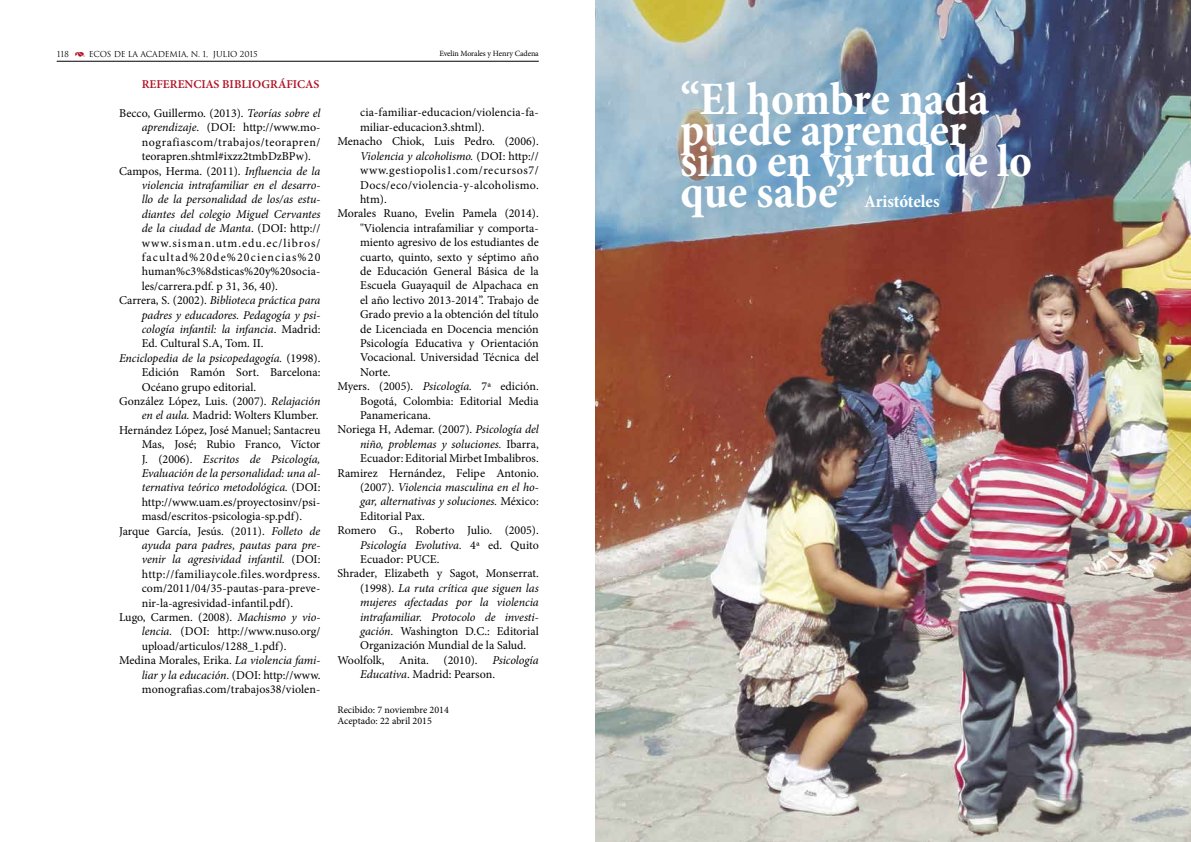
<style>
.page{position:relative;width:1191px;height:842px;background:#fff}
.page>*{position:absolute;margin:0;border:0;box-sizing:border-box;transform-origin:0 0}
.t1{font:700 condensed 47px "Minion Pro";color:#fff}
.t2{font:700 condensed 18px "Minion Pro";color:#fff}
.t3{font:12px "Minion Pro";color:#000}
.t4{font:italic 12px "Minion Pro";letter-spacing:-.005em;color:#000}
.t5{font:12px "Minion Pro";letter-spacing:.095em;color:#000}
.t6{font:600 12px "Minion Pro";color:#af1023}
.t7{font:10px/11px "Minion Pro";color:#000}
.t8{font:8px "Trajan";letter-spacing:-.02em;color:#000}
.t9{font:8px "Minion Pro";letter-spacing:-.03em;color:#000}
.s1{font-family:"Type Embellishments One Let Plain";color:#af1023}
.s2{font-style:italic}
.s3{font-style:normal}
</style>
<div class="page">
<hr style="left:57px;top:61px;width:482px;height:1px;background:#000">
<img style="left:595px;top:0;width:596px;height:842px">
<p class="t8" style="left:57px;top:49px;width:202px">118 <span class="s1">)</span> ECOS DE LA ACADEMIA, N. 1, JULIO 2015</p>
<p class="t9" style="left:439px;top:48px;width:101px">Evelin Morales y Henry Cadena</p>
<p class="t6" style="left:142px;top:76px;width:179px">REFERENCIAS BIBLIOGRÁFICAS</p>
<p class="t3" style="left:119px;top:105px;width:203px">Becco, Guillermo. (2013). <span class="s2">Teorías sobre el</span></p>
<p class="t3" style="left:142px;top:119px;width:180px"><span class="s2">aprendizaje</span>. (DOI: http://www.mo-</p>
<p class="t3" style="left:142px;top:134px;width:180px">nografiascom/trabajos/teorapren/</p>
<p class="t3" style="left:142px;top:148px;width:171px">teorapren.shtml#ixzz2tmbDzBPw).</p>
<p class="t3" style="left:119px;top:163px;width:203px">Campos, Herma. (2011). <span class="s2">Influencia de la</span></p>
<p class="t4" style="left:142px;top:177px;width:180px">violencia intrafamiliar en el desarro-</p>
<p class="t4" style="left:142px;top:191px;width:180px">llo de la personalidad de los/as estu-</p>
<p class="t4" style="left:142px;top:206px;width:180px">diantes del colegio Miguel Cervantes</p>
<p class="t4" style="left:142px;top:220px;width:180px">de la ciudad de Manta<span class="s3">. (DOI: http://</span></p>
<p class="t3" style="left:142px;top:235px;width:180px">www.sisman.utm.edu.ec/libros/</p>
<p class="t5" style="left:142px;top:249px;width:180px">facultad%20de%20ciencias%20</p>
<p class="t3" style="left:142px;top:263px;width:180px">human%c3%8dsticas%20y%20socia-</p>
<p class="t3" style="left:142px;top:278px;width:138px">les/carrera.pdf. p 31, 36, 40).</p>
<p class="t4" style="left:119px;top:292px;width:203px"><span class="s3">Carrera, S. (2002).</span> Biblioteca práctica para</p>
<p class="t4" style="left:142px;top:307px;width:180px">padres y educadores. Pedagogía y psi-</p>
<p class="t4" style="left:142px;top:321px;width:180px">cología infantil: la infancia<span class="s3">. Madrid:</span></p>
<p class="t3" style="left:142px;top:335px;width:123px">Ed. Cultural S.A, Tom. II.</p>
<p class="t4" style="left:119px;top:350px;width:203px">Enciclopedia de la psicopedagogía. <span class="s3">(1998).</span></p>
<p class="t3" style="left:142px;top:364px;width:180px">Edición Ramón Sort. Barcelona:</p>
<p class="t3" style="left:142px;top:379px;width:116px">Océano grupo editorial.</p>
<p class="t3" style="left:119px;top:393px;width:203px">González López, Luis. (2007). <span class="s2">Relajación</span></p>
<p class="t3" style="left:142px;top:407px;width:178px"><span class="s2">en el aula.</span> Madrid: Wolters Klumber.</p>
<p class="t3" style="left:119px;top:422px;width:203px">Hernández López, José Manuel; Santacreu</p>
<p class="t3" style="left:142px;top:436px;width:180px">Mas, José; Rubio Franco, Víctor</p>
<p class="t4" style="left:142px;top:451px;width:180px"><span class="s3">J. (2006).</span> Escritos de Psicología,</p>
<p class="t4" style="left:142px;top:465px;width:180px">Evaluación de la personalidad: una al-</p>
<p class="t4" style="left:142px;top:479px;width:180px">ternativa teórico metodológica. <span class="s3">(DOI:</span></p>
<p class="t3" style="left:142px;top:494px;width:180px">http://www.uam.es/proyectosinv/psi-</p>
<p class="t3" style="left:142px;top:508px;width:162px">masd/escritos-psicologia-sp.pdf).</p>
<p class="t3" style="left:119px;top:523px;width:203px">Jarque García, Jesús. (2011). <span class="s2">Folleto de</span></p>
<p class="t4" style="left:142px;top:537px;width:180px">ayuda para padres, pautas para pre-</p>
<p class="t4" style="left:142px;top:551px;width:180px">venir la agresividad infantil. <span class="s3">(DOI:</span></p>
<p class="t3" style="left:142px;top:566px;width:180px">http://familiaycole.files.wordpress.</p>
<p class="t3" style="left:142px;top:580px;width:180px">com/2011/04/35-pautas-para-preve-</p>
<p class="t3" style="left:142px;top:595px;width:153px">nir-la-agresividad-infantil.pdf).</p>
<p class="t3" style="left:119px;top:609px;width:203px">Lugo, Carmen. (2008). <span class="s2">Machismo y vio-</span></p>
<p class="t3" style="left:142px;top:623px;width:180px"><span class="s2">lencia.</span> (DOI: http://www.nuso.org/</p>
<p class="t3" style="left:142px;top:638px;width:146px">upload/articulos/1288_1.pdf).</p>
<p class="t3" style="left:119px;top:652px;width:203px">Medina Morales, Erika. <span class="s2">La violencia fami-</span></p>
<p class="t4" style="left:142px;top:667px;width:180px">liar y la educación. <span class="s3">(DOI: http://www.</span></p>
<p class="t3" style="left:142px;top:681px;width:180px">monografias.com/trabajos38/violen-</p>
<p class="t3" style="left:360px;top:105px;width:180px">cia-familiar-educacion/violencia-fa-</p>
<p class="t3" style="left:360px;top:119px;width:126px">miliar-educacion3.shtml).</p>
<p class="t3" style="left:337px;top:133px;width:203px">Menacho Chiok, Luis Pedro. (2006).</p>
<p class="t4" style="left:360px;top:148px;width:180px">Violencia y alcoholismo. <span class="s3">(DOI: http://</span></p>
<p class="t3" style="left:360px;top:162px;width:180px">www.gestiopolis1.com/recursos7/</p>
<p class="t3" style="left:360px;top:177px;width:180px">Docs/eco/violencia-y-alcoholismo.</p>
<p class="t3" style="left:360px;top:191px;width:28px">htm).</p>
<p class="t3" style="left:337px;top:205px;width:203px">Morales Ruano, Evelin Pamela (2014).</p>
<p class="t3" style="left:360px;top:220px;width:180px">"Violencia intrafamiliar y comporta-</p>
<p class="t3" style="left:360px;top:234px;width:180px">miento agresivo de los estudiantes de</p>
<p class="t3" style="left:360px;top:249px;width:180px">cuarto, quinto, sexto y séptimo año</p>
<p class="t3" style="left:360px;top:263px;width:180px">de Educación General Básica de la</p>
<p class="t3" style="left:360px;top:277px;width:180px">Escuela Guayaquil de Alpachaca en</p>
<p class="t3" style="left:360px;top:292px;width:180px">el año lectivo 2013-2014”. Trabajo de</p>
<p class="t3" style="left:360px;top:306px;width:180px">Grado previo a la obtención del título</p>
<p class="t3" style="left:360px;top:321px;width:180px">de Licenciada en Docencia mención</p>
<p class="t3" style="left:360px;top:335px;width:180px">Psicología Educativa y Orientación</p>
<p class="t3" style="left:360px;top:349px;width:180px">Vocacional. Universidad Técnica del</p>
<p class="t3" style="left:360px;top:364px;width:32px">Norte.</p>
<p class="t3" style="left:337px;top:378px;width:203px">Myers. (2005). <span class="s2">Psicología.</span> 7ª edición.</p>
<p class="t3" style="left:360px;top:393px;width:180px">Bogotá, Colombia: Editorial Media</p>
<p class="t3" style="left:360px;top:407px;width:72px">Panamericana.</p>
<p class="t3" style="left:337px;top:421px;width:203px">Noriega H, Ademar. (2007). <span class="s2">Psicología del</span></p>
<p class="t4" style="left:360px;top:436px;width:180px">niño, problemas y soluciones. <span class="s3">Ibarra,</span></p>
<p class="t3" style="left:360px;top:450px;width:180px">Ecuador: Editorial Mirbet Imbalibros.</p>
<p class="t3" style="left:337px;top:465px;width:203px">Ramirez Hernández, Felipe Antonio.</p>
<p class="t4" style="left:360px;top:479px;width:180px"><span class="s3">(2007).</span> Violencia masculina en el ho-</p>
<p class="t4" style="left:360px;top:493px;width:180px">gar, alternativas y soluciones. <span class="s3">México:</span></p>
<p class="t3" style="left:360px;top:508px;width:66px">Editorial Pax.</p>
<p class="t3" style="left:337px;top:522px;width:203px">Romero G., Roberto Julio. (2005).</p>
<p class="t4" style="left:360px;top:536px;width:180px">Psicología Evolutiva. <span class="s3">4ª ed. Quito</span></p>
<p class="t3" style="left:360px;top:551px;width:81px">Ecuador: PUCE.</p>
<p class="t3" style="left:337px;top:565px;width:203px">Shrader, Elizabeth y Sagot, Monserrat.</p>
<p class="t4" style="left:360px;top:580px;width:180px"><span class="s3">(1998).</span> La ruta crítica que siguen las</p>
<p class="t4" style="left:360px;top:594px;width:180px">mujeres afectadas por la violencia</p>
<p class="t4" style="left:360px;top:608px;width:180px">intrafamiliar. Protocolo de investi-</p>
<p class="t3" style="left:360px;top:623px;width:180px"><span class="s2">gación.</span> Washington D.C.: Editorial</p>
<p class="t3" style="left:360px;top:637px;width:168px">Organización Mundial de la Salud.</p>
<p class="t3" style="left:337px;top:652px;width:203px">Woolfolk, Anita. (2010). <span class="s2">Psicología</span></p>
<p class="t3" style="left:360px;top:666px;width:136px"><span class="s2">Educativa</span>. Madrid: Pearson.</p>
<p class="t7" style="left:337px;top:704px;width:113px">Recibido: 7 noviembre 2014<br>Aceptado: 22 abril 2015</p>
<h1 class="t1" style="left:680px;top:66px;width:310px">“El hombre nada</h1>
<h1 class="t1" style="left:680px;top:97px;width:288px">puede aprender</h1>
<h1 class="t1" style="left:680px;top:128px;width:353px">sino en virtud de lo</h1>
<h1 class="t1" style="left:680px;top:159px;width:176px">que sabe”</h1>
<h2 class="t2" style="left:864px;top:188px;width:77px">Aristóteles</h2>
</div>
